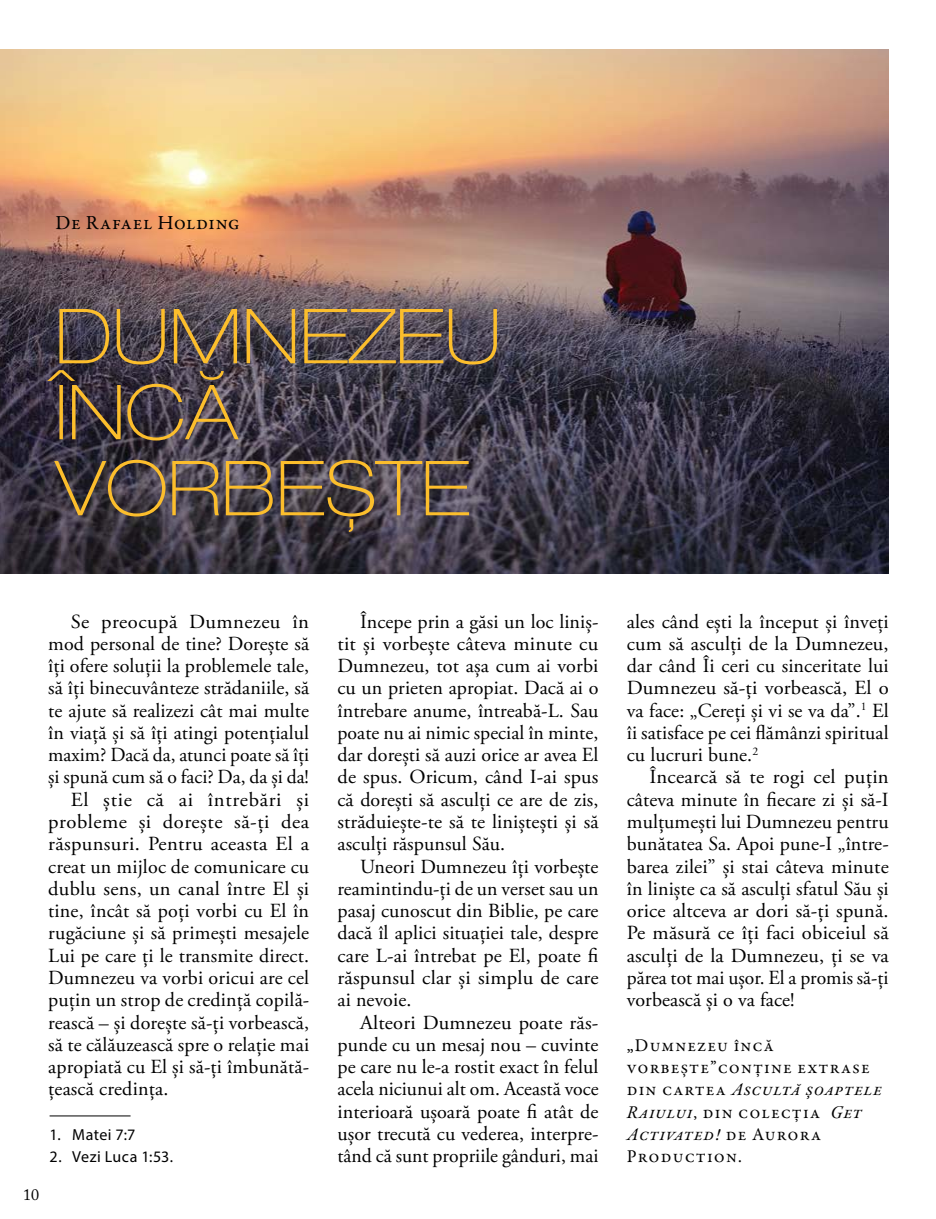
<style>
.page{position:relative;width:936px;height:1219px;background:#fff}
.page>*{position:absolute;margin:0;border:0;box-sizing:border-box;transform-origin:0 0}
.t1{font:100 expanded 76px/76px "Helvetica Neue LT Pro";color:#fcbe2c}
.t2{font:20px/22.2px "Adobe Garamond Pro";letter-spacing:.005em;color:#000;text-align:justify}
.t3{font:20px "Adobe Garamond Pro";letter-spacing:.025em;color:#000}
.t4{font:20px "Adobe Garamond Pro";letter-spacing:.035em;color:#000}
.t5{font:20px "Garamond Premr Pro";letter-spacing:.025em;color:#000}
.t6{font:18px/22.2px "Garamond Premr Pro";letter-spacing:.06em;color:#000}
.t7{font:16px "Myriad Pro";letter-spacing:.03em;color:#000}
.t8{font:16px "Adobe Caslon Pro";color:#000}
.s1{font-style:italic}
</style>
<div class="page">
<img style="left:0;top:49px;width:888px;height:524px">
<hr style="left:50px;top:1115px;width:80px;height:1px;background:#000">
<p class="t5" style="left:56px;top:211px;width:186px">De Rafael Holding</p>
<h1 class="t1" style="left:55px;top:298px;width:447px">DUMNEZEU<br>ÎNCĂ<br>VORBEȘTE</h1>
<p class="t2" style="left:71px;top:611px;width:240px">Se preocupă Dumnezeu în</p>
<p class="t2" style="left:48px;top:633px;width:262px">mod personal de tine? Dorește să</p>
<p class="t2" style="left:48px;top:655px;width:262px">îți ofere soluții la problemele tale,</p>
<p class="t2" style="left:48px;top:678px;width:262px">să îți binecuvânteze strădaniile, să</p>
<p class="t2" style="left:48px;top:700px;width:262px">te ajute să realizezi cât mai multe</p>
<p class="t2" style="left:48px;top:722px;width:262px">în viață și să îți atingi potențialul</p>
<p class="t2" style="left:48px;top:744px;width:262px">maxim? Dacă da, atunci poate să îți</p>
<p class="t2" style="left:48px;top:767px;width:262px">și spună cum să o faci? Da, da și da!</p>
<p class="t4" style="left:71px;top:787px;width:239px">El știe că ai întrebări și</p>
<p class="t3" style="left:48px;top:810px;width:262px">probleme și dorește să‑ți dea</p>
<p class="t2" style="left:48px;top:834px;width:262px">răspunsuri. Pentru aceasta El a</p>
<p class="t2" style="left:48px;top:856px;width:262px">creat un mijloc de comunicare cu</p>
<p class="t2" style="left:48px;top:878px;width:262px">dublu sens, un canal între El și</p>
<p class="t2" style="left:48px;top:900px;width:262px">tine, încât să poți vorbi cu El în</p>
<p class="t2" style="left:48px;top:923px;width:262px">rugăciune și să primești mesajele</p>
<p class="t2" style="left:48px;top:945px;width:262px">Lui pe care ți le transmite direct.</p>
<p class="t2" style="left:48px;top:967px;width:262px">Dumnezeu va vorbi oricui are cel</p>
<p class="t2" style="left:48px;top:989px;width:262px">puțin un strop de credință copilă‑</p>
<p class="t2" style="left:48px;top:1012px;width:262px">rească – și dorește să‑ți vorbească,</p>
<p class="t2" style="left:48px;top:1034px;width:262px">să te călăuzească spre o relație mai</p>
<p class="t2" style="left:48px;top:1056px;width:262px">apropiată cu El și să‑ți îmbunătă‑</p>
<p class="t2" style="left:48px;top:1079px;width:122px">țească credința.</p>
<p class="t8" style="left:23px;top:1185px;width:17px">10</p>
<p class="t7" style="left:50px;top:1125px;width:87px">1. Matei 7:7</p>
<p class="t7" style="left:50px;top:1147px;width:125px">2. Vezi Luca 1:53.</p>
<p class="t2" style="left:337px;top:611px;width:262px;text-indent:23px">Începe prin a găsi un loc liniș‑ tit și vorbește câteva minute cu Dumnezeu, tot așa cum ai vorbi cu un prieten apropiat. Dacă ai o întrebare anume, întreabă‑L. Sau poate nu ai nimic special în minte, dar dorești să auzi orice ar avea El de spus. Oricum, când I‑ai spus că dorești să asculți ce are de zis, străduiește‑te să te liniștești și să asculți răspunsul Său.</p>
<p class="t2" style="left:337px;top:856px;width:262px;text-indent:23px">Uneori Dumnezeu îți vorbește reamintindu‑ți de un verset sau un pasaj cunoscut din Biblie, pe care dacă îl aplici situației tale, despre care L‑ai întrebat pe El, poate fi răspunsul clar și simplu de care ai nevoie.</p>
<p class="t2" style="left:337px;top:1012px;width:262px;text-indent:23px">Alteori Dumnezeu poate răs‑ punde cu un mesaj nou – cuvinte pe care nu le‑a rostit exact în felul acela niciunui alt om. Această voce interioară ușoară poate fi atât de ușor trecută cu vederea, interpre‑ tând că sunt propriile gânduri, mai</p>
<p class="t2" style="left:626px;top:611px;width:263px">ales când ești la început și înveți cum să asculți de la Dumnezeu, dar când Îi ceri cu sinceritate lui Dumnezeu să‑ți vorbească, El o va face: „Cereți și vi se va da”.<sup>1</sup> El îi satisface pe cei flămânzi spiritual cu lucruri bune.<sup>2</sup></p>
<p class="t2" style="left:626px;top:767px;width:263px;text-indent:23px">Încearcă să te rogi cel puțin câteva minute în fiecare zi și să‑I mulțumești lui Dumnezeu pentru bunătatea Sa. Apoi pune‑I „între‑ barea zilei” și stai câteva minute în liniște ca să asculți sfatul Său și orice altceva ar dori să‑ți spună.<br>Pe măsură ce îți faci obiceiul să asculți de la Dumnezeu, ți se va părea tot mai ușor. El a promis să‑ți vorbească și o va face!</p>
<p class="t6" style="left:626px;top:1034px;width:256px">„Dumnezeu încă vorbește”conține extrase din cartea <span class="s1">Ascultă șoaptele<br>Raiului</span>, din colecția <span class="s1">Get<br>Activated!</span> de Aurora<br>Production.</p>
</div>
